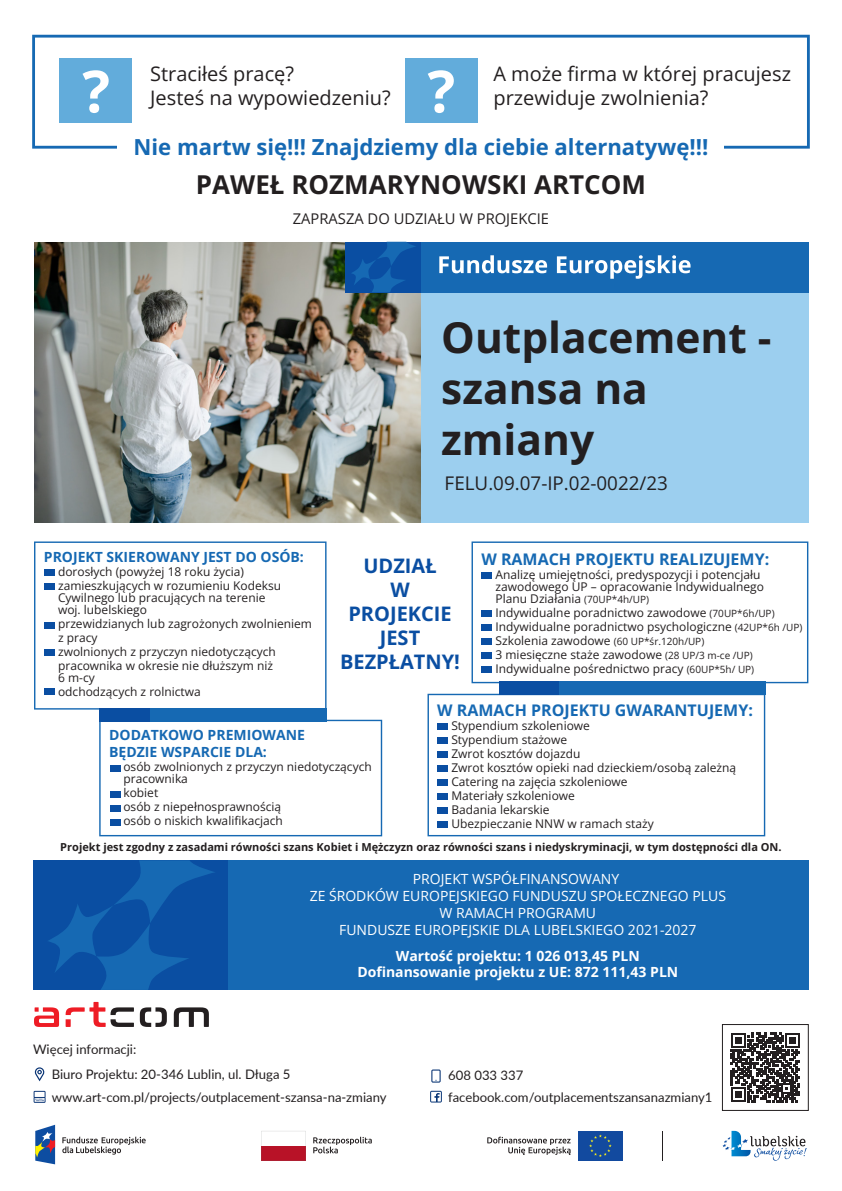
<style>
.page{position:relative;width:842px;height:1191px;background:#fff}
.page>*{position:absolute;margin:0;border:0;box-sizing:border-box;transform-origin:0 0}
.t1{font:700 58px "Open Sans";color:#fff}
.t2{font:700 42.4px/50.9px "Open Sans";color:#231f20}
.t3{font:700 26px "Open Sans";color:#231f20}
.t4{font:700 22.1px "Open Sans";color:#1669b3}
.t5{font:20px/24px "Open Sans";color:#231f20}
.t6{font:700 20px/24px "Open Sans";color:#0a4ea2;text-align:center}
.t7{font:18.8px "Open Sans";color:#231f20}
.t8{font:700 16px "Open Sans";color:#1669b3}
.t9{font:14.8px "Open Sans";color:#231f20}
.t10{font:14px/16.8px "Open Sans";color:#fff;text-align:center}
.t11{font:700 14px/16.8px "Open Sans";color:#fff;text-align:center}
.t12{font:700 14px/16.8px "Open Sans";color:#1669b3}
.t13{font:13.1px/24.8px "Lato";color:#231f20}
.t14{font:12px/12px "Open Sans";color:#231f20}
.t15{font:700 11px "Open Sans";color:#231f20}
.s1{font-size:10px}
</style>
<div class="page">
<svg style="left:62px;top:1136px;width:84px;height:18px"></svg>
<svg style="left:35px;top:1124px;width:20px;height:40px"></svg>
<svg style="left:487px;top:1136px;width:84px;height:19px"></svg>
<div style="left:578px;top:1131px;width:45px;height:29px;background:#124a9f"></div>
<svg style="left:589px;top:1134px;width:23px;height:23px"></svg>
<svg style="left:313px;top:1136px;width:59px;height:17px"></svg>
<svg style="left:261px;top:1131px;width:45px;height:29px"></svg>
<svg style="left:662px;top:1131px;width:1px;height:29px"></svg>
<svg style="left:722px;top:1130px;width:85px;height:30px"></svg>
<div style="left:722px;top:1024px;width:86px;height:86px;background:#fff;border:1px solid #231f20"></div>
<svg style="left:731px;top:1033px;width:69px;height:69px"></svg>
<div style="left:227px;top:860px;width:581px;height:130px;background:#1669b3"></div>
<div style="left:33px;top:860px;width:194px;height:130px;background:#0a4ea2"></div>
<svg style="left:48px;top:860px;width:167px;height:130px"></svg>
<svg style="left:174px;top:1007px;width:35px;height:20px"></svg>
<svg style="left:140px;top:1007px;width:27px;height:20px"></svg>
<svg style="left:66px;top:1002px;width:68px;height:25px"></svg>
<svg style="left:34px;top:1007px;width:25px;height:20px"></svg>
<svg style="left:34px;top:1090px;width:12px;height:12px"></svg>
<svg style="left:35px;top:1067px;width:9px;height:14px"></svg>
<svg style="left:430px;top:1090px;width:12px;height:12px"></svg>
<svg style="left:431px;top:1069px;width:10px;height:13px"></svg>
<div style="left:32px;top:35px;width:778px;height:114px;border:3px solid #1669b3"></div>
<div style="left:118px;top:133px;width:606px;height:31px;background:#fff"></div>
<div style="left:59px;top:58px;width:73px;height:65px;background:#62acdb"></div>
<div style="left:405px;top:58px;width:73px;height:65px;background:#62acdb"></div>
<img style="left:34px;top:242px;width:387px;height:281px">
<div style="left:421px;top:292px;width:387px;height:231px;background:#9ccfef"></div>
<div style="left:421px;top:242px;width:387px;height:50px;background:#1669b3"></div>
<svg style="left:557px;top:255px;width:133px;height:24px"></svg>
<svg style="left:439px;top:255px;width:108px;height:18px"></svg>
<div style="left:345px;top:242px;width:76px;height:50px;background:#0a4ea2"></div>
<svg style="left:352px;top:242px;width:64px;height:50px"></svg>
<svg style="left:34px;top:541px;width:292px;height:168px"></svg>
<div style="left:44px;top:583px;width:11px;height:7px;background:#0a4ea2"></div>
<div style="left:44px;top:569px;width:11px;height:7px;background:#0a4ea2"></div>
<div style="left:44px;top:688px;width:11px;height:7px;background:#0a4ea2"></div>
<div style="left:44px;top:622px;width:11px;height:6px;background:#0a4ea2"></div>
<div style="left:44px;top:649px;width:11px;height:7px;background:#0a4ea2"></div>
<svg style="left:99px;top:719px;width:283px;height:117px"></svg>
<div style="left:111px;top:765px;width:10px;height:6px;background:#0a4ea2"></div>
<div style="left:111px;top:790px;width:10px;height:7px;background:#0a4ea2"></div>
<div style="left:111px;top:805px;width:10px;height:6px;background:#0a4ea2"></div>
<div style="left:111px;top:819px;width:10px;height:6px;background:#0a4ea2"></div>
<div style="left:99px;top:708px;width:51px;height:13px;background:#0a4ea2"></div>
<div style="left:150px;top:708px;width:176px;height:13px;background:#1669b3"></div>
<svg style="left:427px;top:694px;width:338px;height:142px"></svg>
<div style="left:437px;top:723px;width:10px;height:7px;background:#0a4ea2"></div>
<div style="left:437px;top:737px;width:10px;height:6px;background:#0a4ea2"></div>
<div style="left:437px;top:751px;width:10px;height:7px;background:#0a4ea2"></div>
<div style="left:437px;top:765px;width:10px;height:7px;background:#0a4ea2"></div>
<div style="left:437px;top:779px;width:10px;height:7px;background:#0a4ea2"></div>
<div style="left:437px;top:792px;width:10px;height:7px;background:#0a4ea2"></div>
<div style="left:437px;top:807px;width:10px;height:6px;background:#0a4ea2"></div>
<div style="left:437px;top:821px;width:10px;height:7px;background:#0a4ea2"></div>
<svg style="left:471px;top:541px;width:337px;height:142px"></svg>
<div style="left:482px;top:572px;width:10px;height:6px;background:#0a4ea2"></div>
<div style="left:482px;top:666px;width:10px;height:6px;background:#0a4ea2"></div>
<div style="left:482px;top:610px;width:10px;height:6px;background:#0a4ea2"></div>
<div style="left:482px;top:624px;width:10px;height:6px;background:#0a4ea2"></div>
<div style="left:482px;top:638px;width:10px;height:6px;background:#0a4ea2"></div>
<div style="left:482px;top:652px;width:10px;height:6px;background:#0a4ea2"></div>
<div style="left:499px;top:682px;width:60px;height:13px;background:#0a4ea2"></div>
<div style="left:559px;top:682px;width:206px;height:13px;background:#1669b3"></div>
<h3 class="t5" style="left:150px;top:61px;width:242px">Straciłeś pracę?<br>Jesteś na wypowiedzeniu?</h3>
<h3 class="t5" style="left:493px;top:61px;width:299px">A może firma w której pracujesz</h3>
<h1 class="t1" style="left:82px;top:51px;width:29px">?</h1>
<h1 class="t1" style="left:427px;top:51px;width:29px">?</h1>
<h3 class="t5" style="left:493px;top:85px;width:217px">przewiduje zwolnienia?</h3>
<h3 class="t4" style="left:134px;top:132px;width:576px">Nie martw się!!! Znajdziemy dla ciebie alternatywę!!!</h3>
<h3 class="t3" style="left:196px;top:167px;width:452px">PAWEŁ ROZMARYNOWSKI ARTCOM</h3>
<p class="t9" style="left:293px;top:208px;width:258px">ZAPRASZA DO UDZIAŁU W PROJEKCIE</p>
<h2 class="t2" style="left:441px;top:311px;width:332px">Outplacement - szansa na zmiany</h2>
<h3 class="t7" style="left:445px;top:470px;width:225px">FELU.09.07-IP.02-0022/23</h3>
<p class="t12" style="left:44px;top:548px;width:261px">PROJEKT SKIEROWANY JEST DO OSÓB:</p>
<p class="t14" style="left:44px;top:565px;width:202px">• dorosłych (powyżej 18 roku życia)</p>
<p class="t14" style="left:58px;top:579px;width:225px;text-indent:-14px">• zamieszkujących w rozumieniu Kodeksu<br>Cywilnego lub pracujących na terenie woj. lubelskiego</p>
<p class="t14" style="left:58px;top:616px;width:255px;line-height:14px;text-indent:-14px">• przewidzianych lub zagrożonych zwolnieniem z pracy</p>
<p class="t14" style="left:44px;top:644px;width:233px;line-height:14px;text-align:right">• zwolnionych z przyczyn niedotyczących pracownika w okresie nie dłuższym niż</p>
<p class="t14" style="left:58px;top:671px;width:38px">6 m-cy</p>
<p class="t14" style="left:44px;top:685px;width:158px">• odchodzących z rolnictwa</p>
<p class="t12" style="left:109px;top:726px;width:197px">DODATKOWO PREMIOWANE<br>BĘDZIE WSPARCIE DLA:</p>
<p class="t14" style="left:123px;top:760px;width:250px">osób zwolnionych z przyczyn niedotyczących pracownika</p>
<p class="t14" style="left:123px;top:785px;width:161px;line-height:14px">kobiet<br>osób z niepełnosprawnością osób o niskich kwalifikacjach</p>
<h3 class="t8" style="left:481px;top:548px;width:289px">W RAMACH PROJEKTU REALIZUJEMY:</h3>
<p class="t14" style="left:495px;top:568px;width:270px;text-indent:-14px">• Analizę umiejętności, predyspozycji i potencjału zawodowego UP – opracowanie Indywidualnego<br>Planu Działania <span class="s1">(70UP*4h/UP)</span></p>
<p class="t14" style="left:481px;top:606px;width:295px">• Indywidualne poradnictwo zawodowe <span class="s1">(70UP*6h/UP)</span></p>
<p class="t14" style="left:481px;top:620px;width:323px">• Indywidualne poradnictwo psychologiczne <span class="s1">(42UP*6h /UP)</span></p>
<p class="t14" style="left:481px;top:634px;width:224px">• Szkolenia zawodowe <span class="s1">(60 UP*śr.120h/UP)</span></p>
<p class="t14" style="left:481px;top:648px;width:273px">• 3 miesięczne staże zawodowe <span class="s1">(28 UP/3 m-ce /UP)</span></p>
<p class="t14" style="left:481px;top:662px;width:274px">• Indywidualne pośrednictwo pracy <span class="s1">(60UP*5h/ UP)</span></p>
<h3 class="t6" style="left:340px;top:553px;width:121px">UDZIAŁ<br>W<br>PROJEKCIE<br>JEST<br>BEZPŁATNY!</h3>
<h3 class="t8" style="left:437px;top:699px;width:317px">W RAMACH PROJEKTU GWARANTUJEMY:</h3>
<p class="t14" style="left:437px;top:719px;width:154px">• Stypendium szkoleniowe</p>
<p class="t14" style="left:437px;top:733px;width:131px">• Stypendium stażowe</p>
<p class="t14" style="left:437px;top:747px;width:145px">• Zwrot kosztów dojazdu</p>
<p class="t14" style="left:437px;top:761px;width:301px">• Zwrot kosztów opieki nad dzieckiem/osobą zależną</p>
<p class="t14" style="left:437px;top:775px;width:192px">• Catering na zajęcia szkoleniowe</p>
<p class="t14" style="left:437px;top:789px;width:139px">• Materiały szkoleniowe</p>
<p class="t14" style="left:437px;top:803px;width:114px">• Badania lekarskie</p>
<p class="t14" style="left:437px;top:817px;width:218px">• Ubezpieczanie NNW w ramach staży</p>
<p class="t15" style="left:60px;top:840px;width:723px">Projekt jest zgodny z zasadami równości szans Kobiet i Mężczyzn oraz równości szans i niedyskryminacji, w tym dostępności dla ON.</p>
<p class="t10" style="left:310px;top:870px;width:418px">PROJEKT WSPÓŁFINANSOWANY<br>ZE ŚRODKÓW EUROPEJSKIEGO FUNDUSZU SPOŁECZNEGO PLUS W RAMACH PROGRAMU<br>FUNDUSZE EUROPEJSKIE DLA LUBELSKIEGO 2021-2027</p>
<p class="t11" style="left:357px;top:946px;width:322px">Wartość projektu: 1 026 013,45 PLN<br>Dofinansowanie projektu z UE: 872 111,43 PLN</p>
<p class="t13" style="left:52px;top:1036px;width:240px;text-indent:-19px">Więcej informacji:<br>Biuro Projektu: 20-346 Lublin, ul. Długa 5</p>
<p class="t13" style="left:52px;top:1084px;width:336px">www.art-com.pl/projects/outplacement-szansa-na-zmiany</p>
<p class="t13" style="left:448px;top:1063px;width:266px;line-height:21.7px">608 033 337 facebook.com/outplacementszansanazmiany1</p>
</div>
